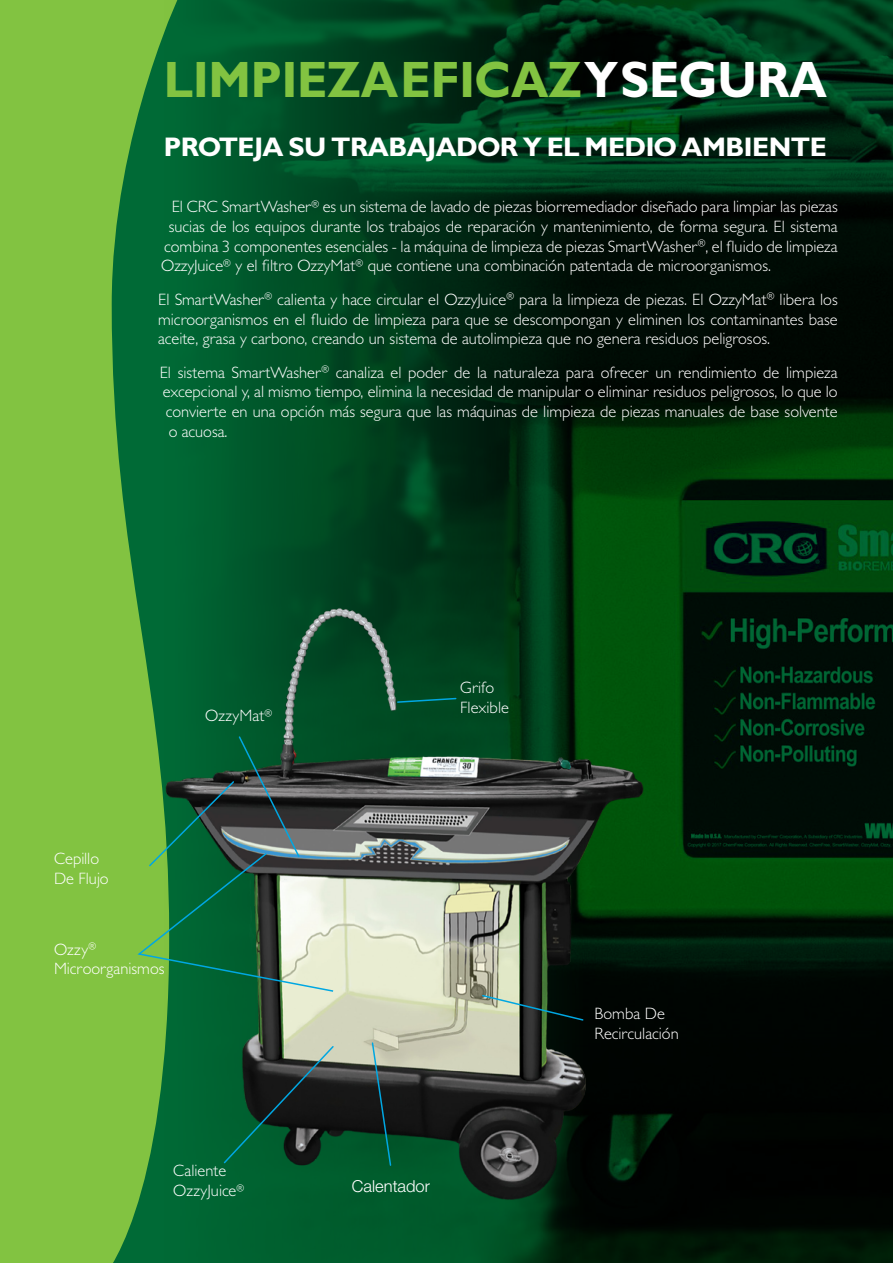
<style>
.page{position:relative;width:893px;height:1263px;background:#fff}
.page>*{position:absolute;margin:0;border:0;box-sizing:border-box;transform-origin:0 0}
.t1{font:700 51.3px "Gill Sans MT Pro";letter-spacing:-.005em;color:#82c341;scale:.93 1}
.t2{font:700 27px "Gill Sans MT Pro";letter-spacing:-.02em;color:#fff}
.t3{font:300 16.5px/19.8px "Gill Sans MT Pro";color:#fff}
.t4{font:300 16.5px "Helvetica Neue LT Std";color:#fff}
.s1{color:#fff}
</style>
<div class="page">
<div style="left:0;top:0;width:210px;height:1263px;background:#82c341"></div>
<svg style="left:111px;top:33px;width:53px;height:1230px;fill:#006a36"></svg>
<img style="left:164px;top:0;width:728px;height:1263px">
<svg style="left:892px;top:0;width:1px;height:1263px"></svg>
<img style="left:111px;top:585px;width:573px;height:644px">
<svg style="left:222px;top:1044px;width:113px;height:121px;background:#204634"></svg>
<svg style="left:371px;top:1041px;width:21px;height:126px;background:#34554a"></svg>
<svg style="left:481px;top:994px;width:104px;height:28px;background:#536356"></svg>
<svg style="left:396px;top:697px;width:61px;height:7px"></svg>
<svg style="left:136px;top:735px;width:199px;height:258px"></svg>
<h1 class="t1" style="left:164px;top:48px;width:715px">LIMPIEZA EFICAZ <span class="s1">Y SEGURA</span></h1>
<h2 class="t2" style="left:164px;top:130px;width:665px">PROTEJA SU TRABAJADOR Y EL MEDIO AMBIENTE</h2>
<p class="t3" style="left:172px;top:196px;width:668px">El CRC SmartWasher<sup>®</sup> es un sistema de lavado de piezas biorremediador diseñado para limpiar las piezas</p>
<p class="t3" style="left:169px;top:216px;width:670px">sucias de los equipos durante los trabajos de reparación y mantenimiento, de forma segura. El sistema</p>
<p class="t3" style="left:164px;top:236px;width:675px">combina 3 componentes esenciales - la máquina de limpieza de piezas SmartWasher<sup>®</sup>, el fluido de limpieza</p>
<p class="t3" style="left:161px;top:256px;width:611px">OzzyJuice<sup>®</sup> y el filtro OzzyMat<sup>®</sup> que contiene una combinación patentada de microorganismos.</p>
<p class="t3" style="left:158px;top:289px;width:681px;text-align:justify">El SmartWasher<sup>®</sup> calienta y hace circular el OzzyJuice<sup>®</sup> para la limpieza de piezas. El OzzyMat<sup>®</sup> libera los microorganismos en el fluido de limpieza para que se descompongan y eliminen los contaminantes base aceite, grasa y carbono, creando un sistema de autolimpieza que no genera residuos peligrosos.</p>
<p class="t3" style="left:160px;top:362px;width:680px">El sistema SmartWasher<sup>®</sup> canaliza el poder de la naturaleza para ofrecer un rendimiento de limpieza</p>
<p class="t3" style="left:163px;top:382px;width:676px">excepcional y, al mismo tiempo, elimina la necesidad de manipular o eliminar residuos peligrosos, lo que lo</p>
<p class="t3" style="left:166px;top:402px;width:673px">convierte en una opción más segura que las máquinas de limpieza de piezas manuales de base solvente</p>
<p class="t3" style="left:169px;top:421px;width:60px">o acuosa.</p>
<p class="t3" style="left:205px;top:706px;width:69px">OzzyMat<sup>®</sup></p>
<p class="t3" style="left:54px;top:848px;width:56px">Cepillo<br>De Flujo</p>
<p class="t3" style="left:54px;top:939px;width:112px">Ozzy<sup>®<br></sup>Microorganismos</p>
<p class="t3" style="left:173px;top:1161px;width:73px">Caliente<br>OzzyJuice<sup>®</sup></p>
<p class="t3" style="left:460px;top:678px;width:50px">Grifo<br>Flexible</p>
<p class="t4" style="left:352px;top:1176px;width:80px">Calentador</p>
<p class="t3" style="left:594px;top:1003px;width:86px">Bomba De<br>Recirculación</p>
</div>
